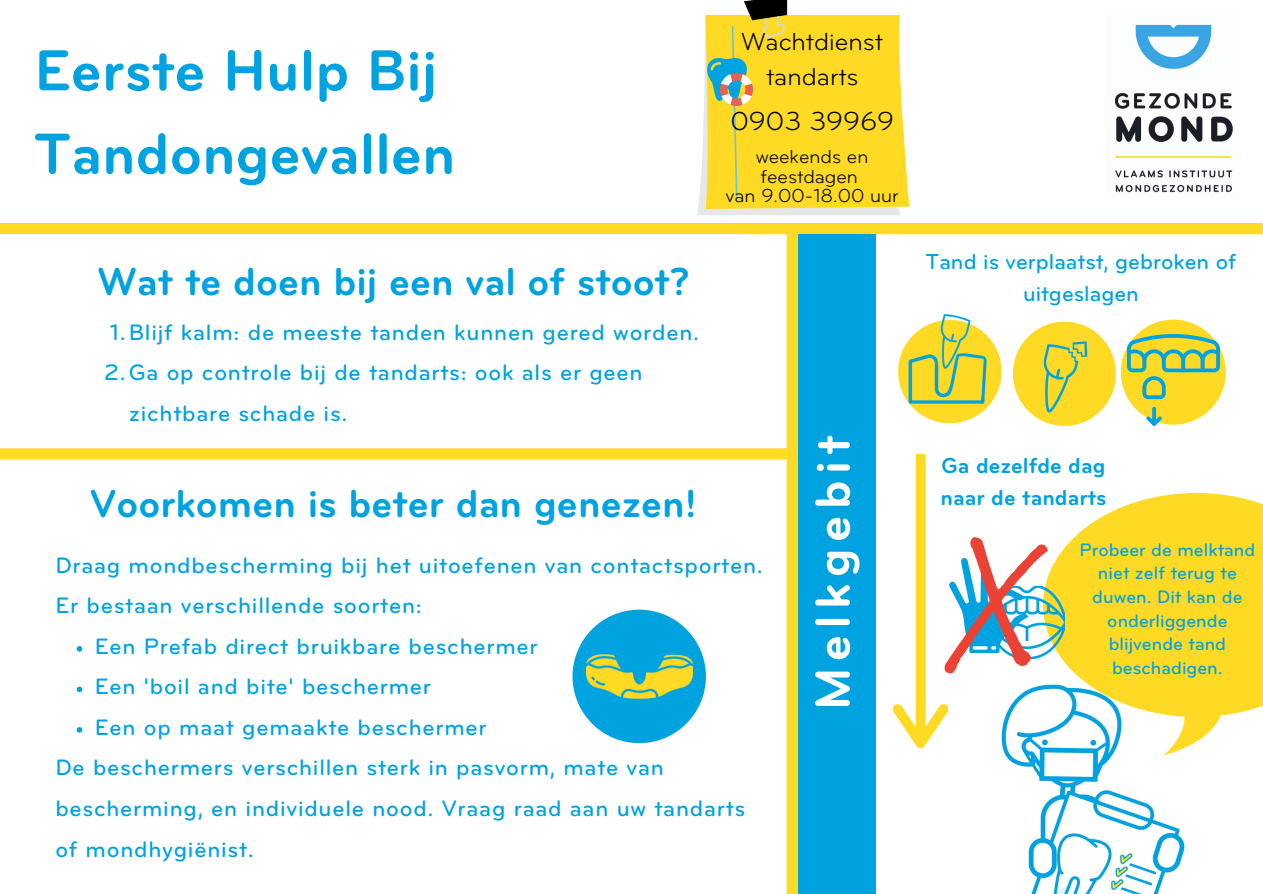
<style>
.page{position:relative;width:1263px;height:894px;background:#fff}
.page>*{position:absolute;margin:0;border:0;box-sizing:border-box;transform-origin:0 0}
.t1{font:700 60px/83.2px "Bryant Pro";color:#00a3e0}
.t2{font:700 51px "Bryant Pro";letter-spacing:.12em;color:#fff}
.t3{font:700 40.5px "Bryant Pro";color:#00a3e0}
.t4{font:27px "Bryant Pro";color:#000}
.t5{font:25.5px/34.8px "Bryant Pro";color:#000;text-align:center}
.t6{font:500 23.25px/40.5px "Bryant Pro";letter-spacing:.03em;color:#00a3e0}
.t7{font:500 22.5px/31.5px "Bryant Pro";color:#00a3e0;text-align:center}
.t8{font:700 22.5px/31.5px "Bryant Pro";color:#00a3e0}
.t9{font:19.5px/19px "Bryant Pro";color:#000;text-align:center}
.t10{font:500 18.75px/23.5px "Bryant Pro";color:#00a3e0;text-align:center}
</style>
<div class="page">
<img style="left:1114px;top:24px;width:119px;height:169px">
<div style="left:0;top:223px;width:1263px;height:11px;background:#ffda24"></div>
<div style="left:798px;top:234px;width:78px;height:659px;background:#00a3e0"></div>
<div style="left:1121px;top:319px;width:105px;height:105px;background:#ffda24;border-radius:50%"></div>
<img style="left:1128px;top:334px;width:91px;height:91px">
<img style="left:1002px;top:748px;width:183px;height:145px">
<svg style="left:1043px;top:493px;width:220px;height:262px;fill:#ffda24"></svg>
<img style="left:1048px;top:586px;width:17px;height:72px">
<svg style="left:893px;top:454px;width:155px;height:294px"></svg>
<div style="left:0;top:448px;width:787px;height:11px;background:#ffda24"></div>
<div style="left:787px;top:236px;width:11px;height:657px;background:#ffda24"></div>
<svg style="left:77px;top:646px;width:5px;height:5px"></svg>
<svg style="left:77px;top:686px;width:5px;height:6px"></svg>
<svg style="left:77px;top:727px;width:5px;height:5px"></svg>
<div style="left:572px;top:609px;width:134px;height:134px;background:#00a3e0;border-radius:50%"></div>
<img style="left:581px;top:618px;width:116px;height:116px">
<svg style="left:697px;top:0;width:212px;height:215px"></svg>
<img style="left:705px;top:58px;width:43px;height:43px">
<img style="left:721px;top:74px;width:31px;height:31px">
<img style="left:1012px;top:321px;width:104px;height:105px">
<img style="left:898px;top:314px;width:104px;height:110px">
<h1 class="t1" style="left:34px;top:34px;width:423px">Eerste Hulp Bij<br>Tandongevallen</h1>
<h3 class="t3" style="left:98px;top:265px;width:593px">Wat te doen bij een val of stoot?</h3>
<p class="t6" style="left:110px;top:314px;width:591px">1.Blijf kalm: de meeste tanden kunnen gered worden.</p>
<p class="t6" style="left:104px;top:354px;width:540px">2.Ga op controle bij de tandarts: ook als er geen</p>
<p class="t6" style="left:129px;top:395px;width:220px">zichtbare schade is.</p>
<p class="t5" style="left:741px;top:26px;width:143px">Wachtdienst tandarts</p>
<p class="t4" style="left:730px;top:109px;width:165px">0903 39969</p>
<p class="t9" style="left:726px;top:149px;width:174px">weekends en feestdagen<br>van 9.00-18.00 uur</p>
<h3 class="t3" style="left:90px;top:487px;width:609px">Voorkomen is beter dan genezen!</h3>
<p class="t6" style="left:55px;top:546px;width:709px">Draag mondbescherming bij het uitoefenen van contactsporten.<br>Er bestaan verschillende soorten:</p>
<p class="t6" style="left:95px;top:627px;width:444px">Een Prefab direct bruikbare beschermer<br>Een 'boil and bite' beschermer<br>Een op maat gemaakte beschermer</p>
<p class="t6" style="left:55px;top:749px;width:691px">De beschermers verschillen sterk in pasvorm, mate van bescherming, en individuele nood. Vraag raad aan uw tandarts of mondhygiënist.</p>
<h2 class="t2" style="left:811px;top:709px;width:276px;rotate:-90deg">Melkgebit</h2>
<p class="t7" style="left:925px;top:248px;width:312px">Tand is verplaatst, gebroken of uitgeslagen</p>
<p class="t8" style="left:940px;top:451px;width:168px">Ga dezelfde dag naar de tandarts</p>
<p class="t10" style="left:1079px;top:539px;width:177px">Probeer de melktand niet zelf terug te duwen. Dit kan de onderliggende blijvende tand beschadigen.</p>
</div>
